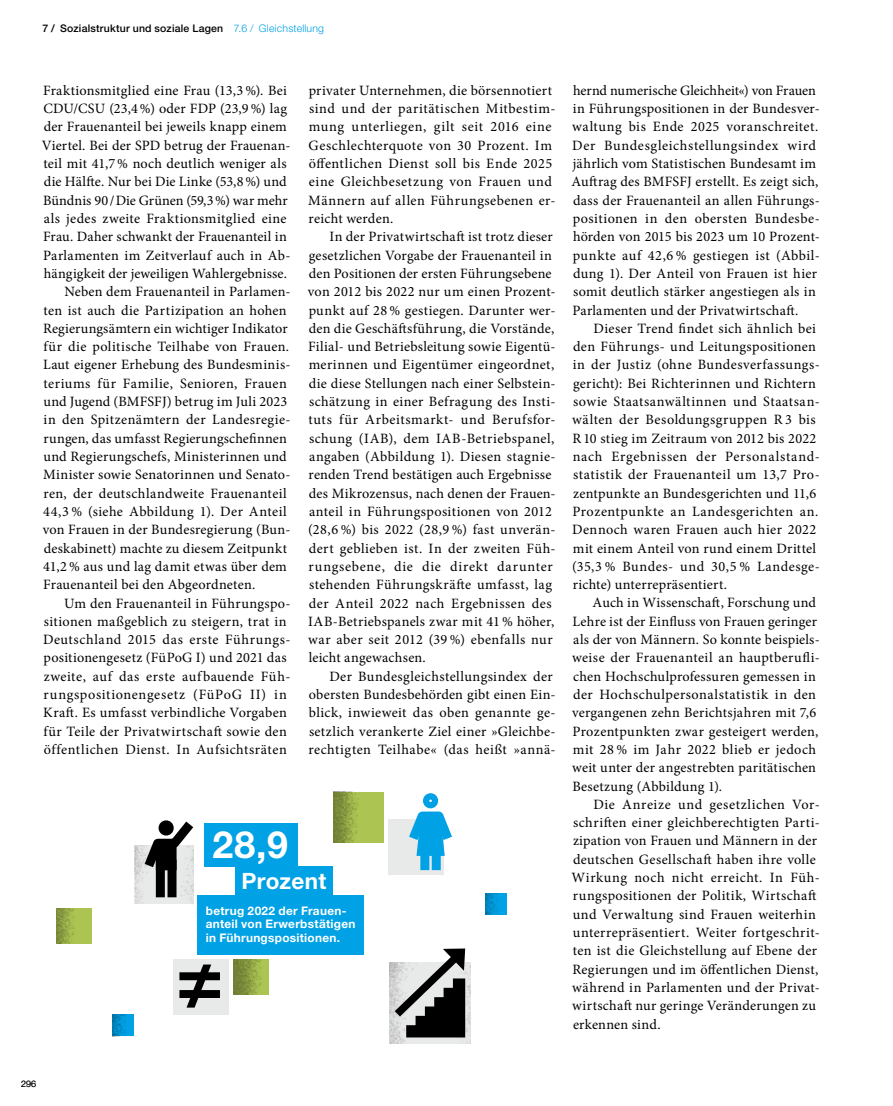
<style>
.page{position:relative;width:893px;height:1106px;background:#fff}
.page>*{position:absolute;margin:0;border:0;box-sizing:border-box;transform-origin:0 0}
.t1{font:700 37.5px "Helvetica Neue";color:#fff}
.t2{font:700 22.5px "Helvetica Neue";letter-spacing:.01em;color:#fff}
.p1_Fließtext{font:14.25px/18.3px "Minion Pro";letter-spacing:.025em;color:#000}
.t3{font:700 11.85px/13.5px "Helvetica Neue";letter-spacing:.025em;color:#fff}
.t4{font:500 10.5px "Helvetica Neue";letter-spacing:.02em;color:#000}
.t5{font:300 9px "Helvetica Neue";color:#000}
.s1{font-weight:300;color:#00a1e5}
</style>
<div class="page">
<div style="left:174px;top:959px;width:55px;height:55px;background:#e8e9e9"></div>
<img style="left:233px;top:959px;width:36px;height:35px">
<img style="left:333px;top:792px;width:51px;height:50px">
<img style="left:56px;top:908px;width:36px;height:35px">
<img style="left:135px;top:845px;width:58px;height:58px">
<img style="left:390px;top:962px;width:81px;height:81px">
<div style="left:388px;top:819px;width:56px;height:55px;background:#e8e9e9"></div>
<img style="left:112px;top:1014px;width:22px;height:22px">
<img style="left:485px;top:893px;width:21px;height:21px">
<div style="left:156px;top:859px;width:9px;height:38px;background:#000"></div>
<div style="left:168px;top:859px;width:8px;height:38px;background:#000"></div>
<svg style="left:137px;top:820px;width:57px;height:57px"></svg>
<div style="left:159px;top:820px;width:15px;height:15px;border:9px solid #000;border-radius:50%"></div>
<div style="left:420px;top:832px;width:9px;height:38px;background:#00a1e5"></div>
<div style="left:432px;top:832px;width:9px;height:38px;background:#00a1e5"></div>
<svg style="left:409px;top:807px;width:43px;height:53px"></svg>
<div style="left:423px;top:793px;width:15px;height:15px;border:9px solid #00a1e5;border-radius:50%"></div>
<svg style="left:179px;top:964px;width:41px;height:43px"></svg>
<div style="left:235px;top:866px;width:98px;height:29px;background:#00a1e5"></div>
<div style="left:197px;top:895px;width:167px;height:59px;background:#00a1e5"></div>
<div style="left:204px;top:823px;width:93px;height:44px;background:#00a1e5"></div>
<svg style="left:389px;top:948px;width:80px;height:89px"></svg>
<p class="t4" style="left:43px;top:19px;width:283px">7 / Sozialstruktur und soziale Lagen <span class="s1">7.6 / Gleichstellung</span></p>
<p class="p1_Fließtext" style="left:42px;top:81px;width:250px">Fraktionsmitglied eine Frau (13,3%). Bei CDU/CSU (23,4%) oder FDP (23,9%) lag der Frauenanteil bei jeweils knapp einem Viertel. Bei der SPD betrug der Frauenan&shy;teil mit 41,7% noch deutlich weniger als die Hälfte. Nur bei Die Linke (53,8%) und Bündnis 90/Die Grünen (59,3%) war mehr als jedes zweite Fraktionsmitglied eine Frau. Daher schwankt der Frauenanteil in Parlamenten im Zeitverlauf auch in Ab&shy;hängigkeit der jeweiligen Wahlergebnisse.</p>
<p class="p1_Fließtext" style="left:43px;top:282px;width:249px;text-indent:21px">Neben dem Frauenanteil in Parlamen&shy;ten ist auch die Partizipation an hohen Regierungsämtern ein wichtiger Indikator für die politische Teilhabe von Frauen.<br>Laut eigener Erhebung des Bundesminis&shy;teriums für Familie, Senioren, Frauen und Jugend (BMFSFJ) betrug im Juli 2023 in den Spitzenämtern der Landesregie&shy;rungen, das umfasst Regierungschefinnen und Regierungschefs, Ministerinnen und Minister sowie Senatorinnen und Senato&shy;ren, der deutschlandweite Frauenanteil 44,3 % (siehe Abbildung 1). Der Anteil von Frauen in der Bundesregierung (Bun&shy;deskabinett) machte zu diesem Zeitpunkt 41,2% aus und lag damit etwas über dem Frauenanteil bei den Abgeordneten.</p>
<p class="p1_Fließtext" style="left:43px;top:594px;width:249px;text-indent:21px">Um den Frauenanteil in Führungspo&shy;sitionen maßgeblich zu steigern, trat in Deutschland 2015 das erste Führungs&shy;positionengesetz (FüPoG I) und 2021 das zweite, auf das erste aufbauende Füh&shy;rungspositionengesetz (FüPoG II) in Kraft. Es umfasst verbindliche Vorgaben für Teile der Privatwirtschaft sowie den öffentlichen Dienst. In Aufsichtsräten</p>
<p class="p1_Fließtext" style="left:308px;top:81px;width:249px">privater Unternehmen, die börsennotiert sind und der paritätischen Mitbestim&shy;mung unterliegen, gilt seit 2016 eine Geschlechterquote von 30 Prozent. Im öffentlichen Dienst soll bis Ende 2025 eine Gleichbesetzung von Frauen und Männern auf allen Führungsebenen er&shy;reicht werden.</p>
<p class="p1_Fließtext" style="left:308px;top:228px;width:249px;text-indent:22px">In der Privatwirtschaft ist trotz dieser gesetzlichen Vorgabe der Frauenanteil in den Positionen der ersten Führungsebene von 2012 bis 2022 nur um einen Prozent&shy;punkt auf 28 % gestiegen. Darunter wer&shy;den die Geschäftsführung, die Vorstände, Filial- und Betriebsleitung sowie Eigentü&shy;merinnen und Eigentümer eingeordnet, die diese Stellungen nach einer Selbstein&shy;schätzung in einer Befragung des Insti&shy;tuts für Arbeitsmarkt- und Berufsfor&shy;schung (IAB), dem IAB-Betriebspanel, angaben (Abbildung 1). Diesen stagnie&shy;renden Trend bestätigen auch Ergebnisse des Mikrozensus, nach denen der Frauen&shy;anteil in Führungspositionen von 2012 (28,6 %) bis 2022 (28,9 %) fast unverän&shy;dert geblieben ist. In der zweiten Füh&shy;rungsebene, die die direkt darunter stehenden Führungskräfte umfasst, lag der Anteil 2022 nach Ergebnissen des IAB-Betriebspanels zwar mit 41 % höher, war aber seit 2012 (39 %) ebenfalls nur leicht angewachsen.</p>
<p class="p1_Fließtext" style="left:309px;top:667px;width:248px;text-indent:21px">Der Bundesgleichstellungsindex der obersten Bundesbehörden gibt einen Ein&shy;blick, inwieweit das oben genannte ge&shy;setzlich verankerte Ziel einer »Gleichbe&shy;rechtigten Teilhabe« (das heißt »annä-</p>
<p class="t1" style="left:213px;top:815px;width:77px">28,9</p>
<p class="t2" style="left:242px;top:863px;width:86px">Prozent</p>
<p class="t3" style="left:206px;top:904px;width:151px">betrug 2022 der Frauen&shy;anteil von Erwerbstätigen in Führungspositionen.</p>
<p class="p1_Fließtext" style="left:571px;top:81px;width:250px">hernd numerische Gleichheit«) von Frauen in Führungspositionen in der Bundesver&shy;waltung bis Ende 2025 voranschreitet.<br>Der Bundesgleichstellungsindex wird jährlich vom Statistischen Bundesamt im Auftrag des BMFSFJ erstellt. Es zeigt sich, dass der Frauenanteil an allen Führungs&shy;positionen in den obersten Bundesbe&shy;hörden von 2015 bis 2023 um 10 Prozent&shy;punkte auf 42,6 % gestiegen ist (Abbil&shy;dung 1). Der Anteil von Frauen ist hier somit deutlich stärker angestiegen als in Parlamenten und der Privatwirtschaft.</p>
<p class="p1_Fließtext" style="left:572px;top:319px;width:249px;text-indent:21px">Dieser Trend findet sich ähnlich bei den Führungs- und Leitungspositionen in der Justiz (ohne Bundesverfassungs&shy;gericht): Bei Richterinnen und Richtern sowie Staatsanwältinnen und Staatsan&shy;wälten der Besoldungsgruppen R 3 bis R10 stieg im Zeitraum von 2012 bis 2022 nach Ergebnissen der Personalstand&shy;statistik der Frauenanteil um 13,7 Pro&shy;zentpunkte an Bundesgerichten und 11,6<br>Prozentpunkte an Landesgerichten an.<br>Dennoch waren Frauen auch hier 2022 mit einem Anteil von rund einem Drittel (35,3 % Bundes- und 30,5 % Landesge&shy;richte) unterrepräsentiert.</p>
<p class="p1_Fließtext" style="left:572px;top:594px;width:249px;text-indent:21px">Auch in Wissenschaft, Forschung und Lehre ist der Einfluss von Frauen geringer als der von Männern. So konnte beispiels&shy;weise der Frauenanteil an hauptberufli&shy;chen Hochschulprofessuren gemessen in der Hochschulpersonalstatistik in den vergangenen zehn Berichtsjahren mit 7,6<br>Prozentpunkten zwar gesteigert werden, mit 28 % im Jahr 2022 blieb er jedoch weit unter der angestrebten paritätischen Besetzung (Abbildung 1).</p>
<p class="p1_Fließtext" style="left:571px;top:795px;width:250px;text-indent:22px">Die Anreize und gesetzlichen Vor&shy;schriften einer gleichberechtigten Parti&shy;zipation von Frauen und Männern in der deutschen Gesellschaft haben ihre volle Wirkung noch nicht erreicht. In Füh&shy;rungspositionen der Politik, Wirtschaft und Verwaltung sind Frauen weiterhin unterrepräsentiert. Weiter fortgeschrit&shy;ten ist die Gleichstellung auf Ebene der Regierungen und im öffentlichen Dienst, während in Parlamenten und der Privat&shy;wirtschaft nur geringe Veränderungen zu erkennen sind.</p>
<p class="t5" style="left:21px;top:1076px;width:17px">296</p>
</div>
